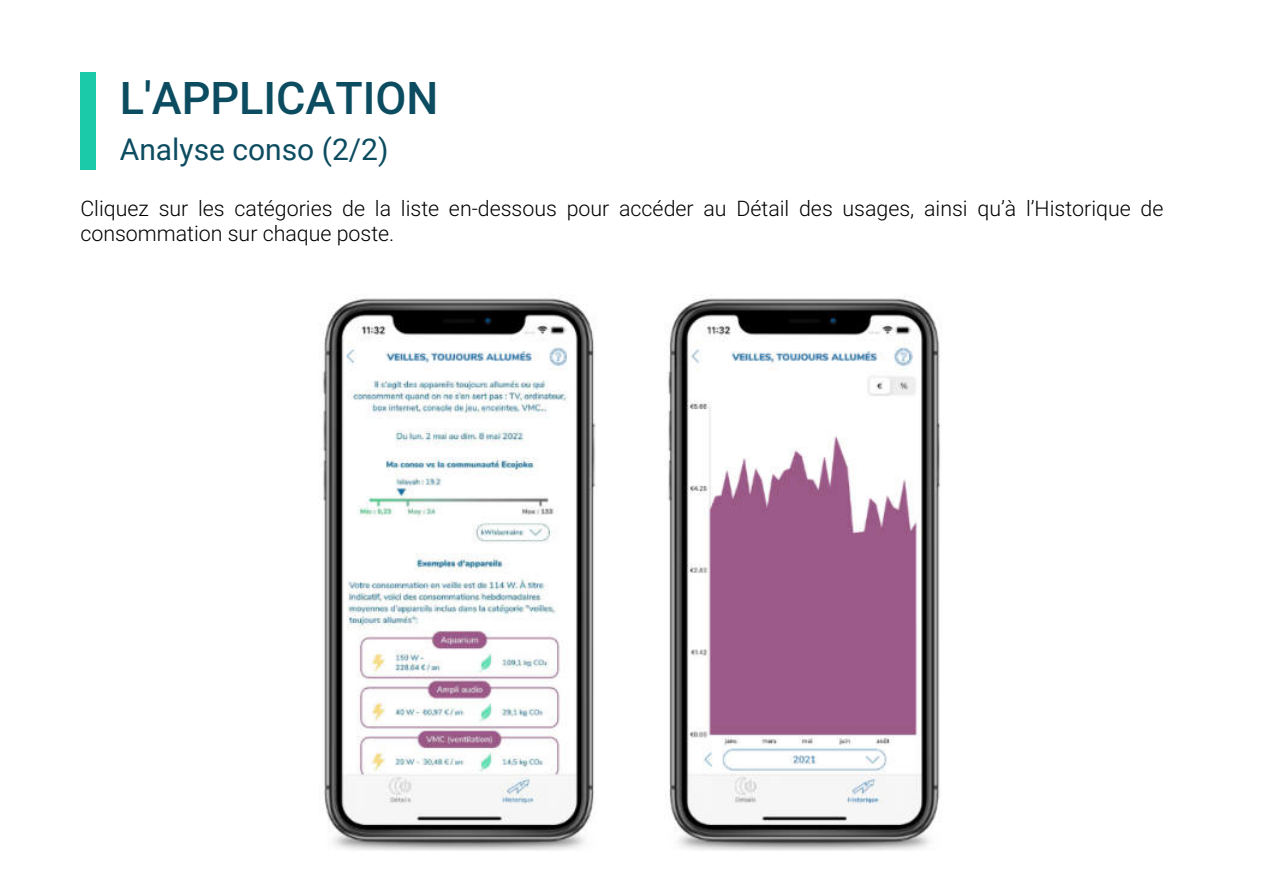
<style>
.page{position:relative;width:1263px;height:894px;background:#fff}
.page>*{position:absolute;margin:0;border:0;box-sizing:border-box;transform-origin:0 0}
.t1{font:500 45px "Roboto";color:#0c4c60}
.t2{font:30px "Roboto";color:#0c4c60}
.t3{font:300 21.45px/25.3px "Roboto";color:#000}
</style>
<div class="page">
<div style="left:80px;top:72px;width:16px;height:97px;background:#1bcaa9"></div>
<img style="left:319px;top:295px;width:622px;height:556px">
<h1 class="t1" style="left:120px;top:66px;width:320px">L'APPLICATION</h1>
<h2 class="t2" style="left:120px;top:128px;width:270px">Analyse conso (2/2)</h2>
<p class="t3" style="left:80px;top:195px;width:1085px">Cliquez sur les catégories de la liste en-dessous pour accéder au Détail des usages, ainsi qu’à l’Historique de consommation sur chaque poste.</p>
</div>
